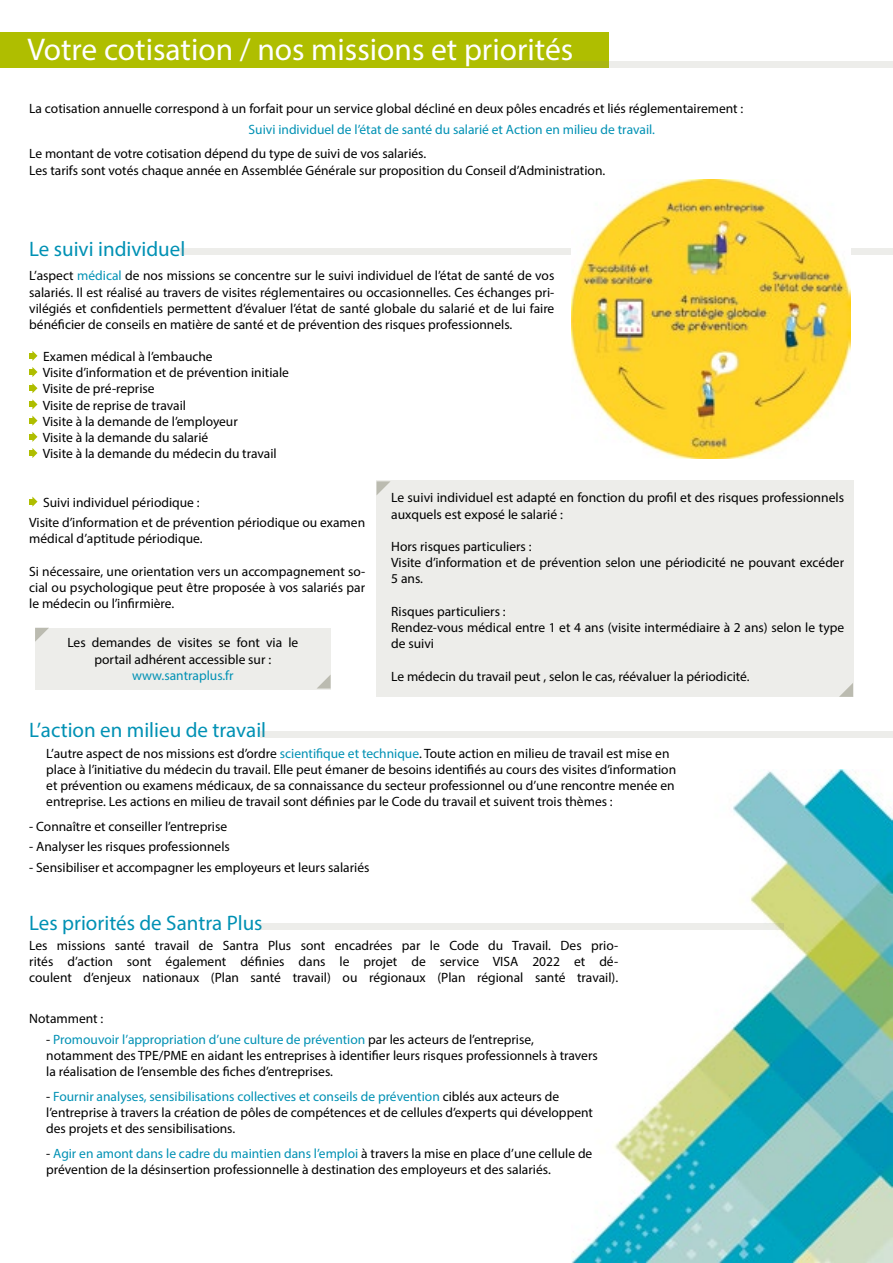
<style>
.page{position:relative;width:893px;height:1263px;background:#fff}
.page>*{position:absolute;margin:0;border:0;box-sizing:border-box;transform-origin:0 0}
.t1{font:31.5px "Myriad Pro";color:#fff}
.t2{font:21px "Myriad Pro";color:#0091b4}
.t3{font:13.5px/16.2px "Myriad Pro";color:#000}
.t4{font:13.5px "Myriad Pro";color:#0091b4}
.s1{color:#0091b4}
</style>
<div class="page">
<img style="left:572px;top:770px;width:321px;height:493px">
<div style="left:35px;top:628px;width:296px;height:61px;background:#ededea"></div>
<div style="left:377px;top:480px;width:477px;height:217px;background:#ededea"></div>
<svg style="left:29px;top:351px;width:8px;height:10px"></svg>
<svg style="left:29px;top:367px;width:8px;height:10px"></svg>
<svg style="left:29px;top:383px;width:8px;height:10px"></svg>
<svg style="left:29px;top:399px;width:8px;height:10px"></svg>
<svg style="left:29px;top:416px;width:8px;height:10px"></svg>
<svg style="left:29px;top:432px;width:8px;height:10px"></svg>
<svg style="left:29px;top:448px;width:8px;height:10px"></svg>
<svg style="left:29px;top:497px;width:8px;height:10px"></svg>
<svg style="left:839px;top:683px;width:14px;height:14px"></svg>
<svg style="left:35px;top:628px;width:14px;height:14px"></svg>
<svg style="left:317px;top:675px;width:14px;height:13px"></svg>
<svg style="left:377px;top:481px;width:13px;height:14px"></svg>
<div style="left:0;top:32px;width:608px;height:36px;background:#afbe00"></div>
<svg style="left:501px;top:61px;width:392px;height:7px;fill:#ededea"></svg>
<div style="left:181px;top:249px;width:712px;height:6px;background:#ededea"></div>
<img style="left:572px;top:179px;width:279px;height:279px">
<div style="left:260px;top:731px;width:633px;height:6px;background:#ededea"></div>
<div style="left:260px;top:923px;width:523px;height:6px;background:#ededea"></div>
<h1 class="t1" style="left:27px;top:30px;width:547px">Votre cotisation / nos missions et priorités</h1>
<p class="t3" style="left:29px;top:100px;width:716px">La cotisation annuelle correspond à un forfait pour un service global décliné en deux pôles encadrés et liés réglementairement :</p>
<p class="t4" style="left:249px;top:121px;width:408px">Suivi individuel de l’état de santé du salarié et Action en milieu de travail.</p>
<p class="t3" style="left:29px;top:146px;width:578px">Le montant de votre cotisation dépend du type de suivi de vos salariés.<br>Les tarifs sont votés chaque année en Assemblée Générale sur proposition du Conseil d’Administration.</p>
<h2 class="t2" style="left:29px;top:236px;width:158px">Le suivi individuel</h2>
<p class="t3" style="left:29px;top:267px;width:527px;text-align:justify">L’aspect <span class="s1">médical</span> de nos missions se concentre sur le suivi individuel de l’état de santé de vos salariés. Il est réalisé au travers de visites réglementaires ou occasionnelles. Ces échanges pri&shy;vilégiés et confidentiels permettent d’évaluer l’état de santé globale du salarié et de lui faire bénéficier de conseils en matière de santé et de prévention des risques professionnels.</p>
<p class="t3" style="left:43px;top:348px;width:248px">Examen médical à l’embauche<br>Visite d’information et de prévention initiale Visite de pré-reprise<br>Visite de reprise de travail<br>Visite à la demande de l’employeur<br>Visite à la demande du salarié<br>Visite à la demande du médecin du travail</p>
<p class="t3" style="left:29px;top:492px;width:337px;line-height:20.4px;text-indent:14px">Suivi individuel périodique :<br>Visite d’information et de prévention périodique ou examen</p>
<p class="t3" style="left:29px;top:530px;width:175px">médical d’aptitude périodique.</p>
<p class="t3" style="left:29px;top:563px;width:337px;text-align:justify">Si nécessaire, une orientation vers un accompagnement so&shy;cial ou psychologique peut être proposée à vos salariés par le médecin ou l’infirmière.</p>
<p class="t3" style="left:67px;top:635px;width:232px;text-align:center">Les demandes de visites se font via le portail adhérent accessible sur :</p>
<p class="t4" style="left:132px;top:667px;width:103px">www.santraplus.fr</p>
<p class="t3" style="left:391px;top:489px;width:454px">Le suivi individuel est adapté en fonction du profil et des risques professionnels auxquels est exposé le salarié :</p>
<p class="t3" style="left:391px;top:538px;width:454px">Hors risques particuliers :<br>Visite d’information et de prévention selon une périodicité ne pouvant excéder<br>5 ans.</p>
<p class="t3" style="left:391px;top:603px;width:454px">Risques particuliers :<br>Rendez-vous médical entre 1 et 4 ans (visite intermédiaire à 2 ans) selon le type de suivi</p>
<p class="t3" style="left:391px;top:668px;width:360px">Le médecin du travail peut , selon le cas, réévaluer la périodicité.</p>
<h2 class="t2" style="left:29px;top:717px;width:238px">L’action en milieu de travail</h2>
<p class="t3" style="left:46px;top:745px;width:631px">L’autre aspect de nos missions est d’ordre <span class="s1">scientifique et technique</span>. Toute action en milieu de travail est mise en place à l’initiative du médecin du travail. Elle peut émaner de besoins identifiés au cours des visites d’information et prévention ou examens médicaux, de sa connaissance du secteur professionnel ou d’une rencontre menée en entreprise. Les actions en milieu de travail sont définies par le Code du travail et suivent trois thèmes :</p>
<p class="t3" style="left:29px;top:818px;width:199px">- Connaître et conseiller l’entreprise</p>
<p class="t3" style="left:29px;top:838px;width:202px">- Analyser les risques professionnels</p>
<p class="t3" style="left:29px;top:859px;width:342px">- Sensibiliser et accompagner les employeurs et leurs salariés</p>
<h2 class="t2" style="left:29px;top:910px;width:235px">Les priorités de Santra Plus</h2>
<p class="t3" style="left:29px;top:937px;width:591px;text-align:justify">Les missions santé travail de Santra Plus sont encadrées par le Code du Travail. Des prio&shy;rités d’action sont également définies dans le projet de service VISA 2022 et dé&shy;coulent d’enjeux nationaux (Plan santé travail) ou régionaux (Plan régional santé travail).</p>
<p class="t3" style="left:29px;top:1010px;width:76px">Notamment :</p>
<p class="t3" style="left:46px;top:1031px;width:553px">- <span class="s1">Promouvoir l’appropriation d’une culture de prévention</span> par les acteurs de l’entreprise, notamment des TPE/PME en aidant les entreprises à identifier leurs risques professionnels à travers la réalisation de l’ensemble des fiches d’entreprises.</p>
<p class="t3" style="left:46px;top:1088px;width:548px">- <span class="s1">Fournir analyses, sensibilisations collectives et conseils de prévention</span> ciblés aux acteurs de l’entreprise à travers la création de pôles de compétences et de cellules d’experts qui développent des projets et des sensibilisations.</p>
<p class="t3" style="left:46px;top:1145px;width:548px">- <span class="s1">Agir en amont dans le cadre du maintien dans l’emploi</span> à travers la mise en place d’une cellule de prévention de la désinsertion professionnelle à destination des employeurs et des salariés.</p>
</div>
